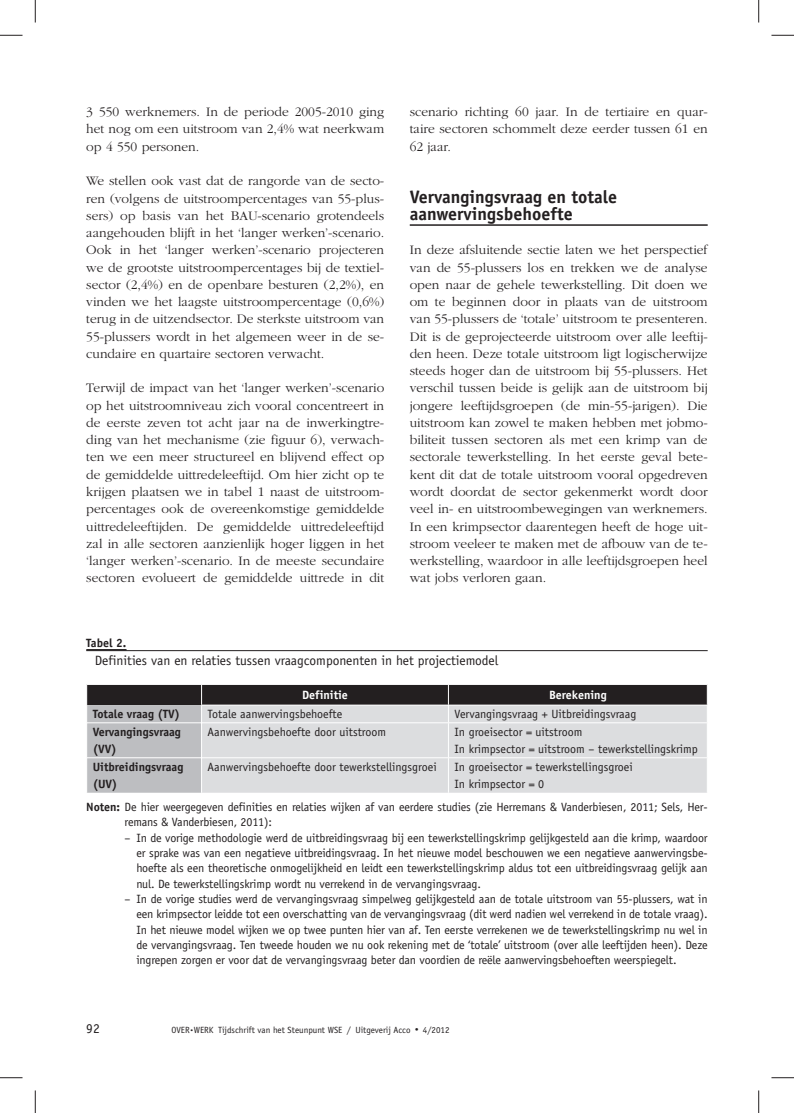
<style>
.page{position:relative;width:794px;height:1113px;background:#fff}
.page>*{position:absolute;margin:0;border:0;box-sizing:border-box;transform-origin:0 0}
.t1{font:700 18px/17.2px "Officina Sans Std";color:#231f20}
.t2{font:300 13.5px/17.2px "Garamond";color:#231f20;text-align:justify}
.t3{font:13.5px "Officina Sans Std";color:#231f20}
.t4{font:12px/15.3px "Officina Sans Std";letter-spacing:-.01em;color:#231f20}
.t5{font:700 12px/17.2px "Officina Sans Std";color:#231f20}
.t6{font:700 12px "Officina Sans Std";color:#fff}
.t7{font:9px "Officina Sans Std";color:#231f20}
.s1{font-weight:700}
</style>
<div class="page">
<hr style="left:409px;top:224px;width:298px;height:2px;background:#231f20">
<hr style="left:86px;top:649px;width:40px;height:1px;background:#231f20">
<hr style="left:86px;top:650px;width:621px;height:1px;background:#231f20">
<svg style="left:86px;top:684px;width:621px;height:108px;background:#b5b6b7"></svg>
<hr style="left:86px;top:723px;width:1px;height:34px;background:#fff">
<hr style="left:201px;top:723px;width:1px;height:34px;background:#fff">
<hr style="left:86px;top:758px;width:1px;height:34px;background:#fff">
<hr style="left:201px;top:758px;width:1px;height:34px;background:#fff">
<hr style="left:86px;top:722px;width:621px;height:1px;background:#fff">
<hr style="left:86px;top:757px;width:621px;height:1px;background:#fff">
<svg style="left:0;top:35px;width:22px;height:1px"></svg>
<svg style="left:771px;top:35px;width:22px;height:1px"></svg>
<svg style="left:0;top:1077px;width:22px;height:1px"></svg>
<svg style="left:771px;top:1077px;width:22px;height:1px"></svg>
<svg style="left:35px;top:0;width:1px;height:22px"></svg>
<svg style="left:35px;top:1090px;width:1px;height:22px"></svg>
<svg style="left:758px;top:0;width:1px;height:22px"></svg>
<svg style="left:758px;top:1090px;width:1px;height:22px"></svg>
<p class="t2" style="left:86px;top:104px;width:299px">3 550 werknemers. In de periode 2005-2010 ging het nog om een uitstroom van 2,4% wat neerkwam op 4 550 personen.</p>
<p class="t2" style="left:86px;top:173px;width:299px">We stellen ook vast dat de rangorde van de secto&shy;ren (volgens de uitstroompercentages van 55-plus&shy;sers) op basis van het BAU-scenario grotendeels aangehouden blijft in het ‘langer werken’-scenario.<br>Ook in het ‘langer werken’-scenario projecteren we de grootste uitstroompercentages bij de textiel&shy;sector (2,4%) en de openbare besturen (2,2%), en vinden we het laagste uitstroompercentage (0,6%) terug in de uitzendsector. De sterkste uitstroom van 55-plussers wordt in het algemeen weer in de se&shy;cundaire en quartaire sectoren verwacht.</p>
<p class="t2" style="left:86px;top:380px;width:299px">Terwijl de impact van het ‘langer werken’-scenario op het uitstroomniveau zich vooral concentreert in de eerste zeven tot acht jaar na de inwerkingtre&shy;ding van het mechanisme (zie figuur 6), verwach&shy;ten we een meer structureel en blijvend effect op de gemiddelde uittredeleeftijd. Om hier zicht op te krijgen plaatsen we in tabel 1 naast de uitstroom&shy;percentages ook de overeenkomstige gemiddelde uittredeleeftijden. De gemiddelde uittredeleeftijd zal in alle sectoren aanzienlijk hoger liggen in het ‘langer werken’-scenario. In de meeste secundaire sectoren evolueert de gemiddelde uittrede in dit</p>
<p class="t2" style="left:409px;top:104px;width:299px">scenario richting 60 jaar. In de tertiaire en quar&shy;taire sectoren schommelt deze eerder tussen 61 en 62 jaar.</p>
<h1 class="t1" style="left:409px;top:189px;width:209px">Vervangingsvraag en totale aanwervingsbehoefte</h1>
<p class="t2" style="left:409px;top:242px;width:299px">In deze afsluitende sectie laten we het perspectief van de 55-plussers los en trekken we de analyse open naar de gehele tewerkstelling. Dit doen we om te beginnen door in plaats van de uitstroom van 55-plussers de ‘totale’ uitstroom te presenteren.<br>Dit is de geprojecteerde uitstroom over alle leeftij&shy;den heen. Deze totale uitstroom ligt logischerwijze steeds hoger dan de uitstroom bij 55-plussers. Het verschil tussen beide is gelijk aan de uitstroom bij jongere leeftijdsgroepen (de min-55-jarigen). Die uitstroom kan zowel te maken hebben met jobmo&shy;biliteit tussen sectoren als met een krimp van de sectorale tewerkstelling. In het eerste geval bete&shy;kent dit dat de totale uitstroom vooral opgedreven wordt doordat de sector gekenmerkt wordt door veel in- en uitstroombewegingen van werknemers.<br>In een krimpsector daarentegen heeft de hoge uit&shy;stroom veeleer te maken met de afbouw van de te&shy;werkstelling, waardoor in alle leeftijdsgroepen heel wat jobs verloren gaan.</p>
<p class="t5" style="left:86px;top:635px;width:42px">Tabel 2.</p>
<p class="t3" style="left:95px;top:654px;width:405px">Definities van en relaties tussen vraagcomponenten in het projectiemodel</p>
<p class="t6" style="left:302px;top:690px;width:47px">Definitie</p>
<p class="t6" style="left:549px;top:690px;width:59px">Berekening</p>
<p class="t5" style="left:93px;top:706px;width:89px">Totale vraag (TV)</p>
<p class="t4" style="left:207px;top:707px;width:136px">Totale aanwervingsbehoefte</p>
<p class="t4" style="left:454px;top:707px;width:183px">Vervangingsvraag + Uitbreidingsvraag</p>
<p class="t5" style="left:93px;top:724px;width:90px">Vervangingsvraag (VV)</p>
<p class="t4" style="left:207px;top:725px;width:180px">Aanwervingsbehoefte door uitstroom</p>
<p class="t4" style="left:454px;top:724px;width:245px;line-height:17.2px">In groeisector = uitstroom<br>In krimpsector = uitstroom – tewerkstellingskrimp</p>
<p class="t5" style="left:93px;top:759px;width:92px">Uitbreidingsvraag (UV)</p>
<p class="t4" style="left:207px;top:760px;width:230px">Aanwervingsbehoefte door tewerkstellingsgroei</p>
<p class="t4" style="left:454px;top:759px;width:180px;line-height:17.2px">In groeisector = tewerkstellingsgroei<br>In krimpsector = 0</p>
<p class="t4" style="left:125px;top:800px;width:584px;text-indent:-38px"><span class="s1">Noten:</span> De hier weergegeven definities en relaties wijken af van eerdere studies (zie Herremans &amp; Vanderbiesen, 2011; Sels, Her&shy;remans &amp; Vanderbiesen, 2011):</p>
<p class="t4" style="left:136px;top:830px;width:572px;text-align:justify;text-indent:-12px">– In de vorige methodologie werd de uitbreidingsvraag bij een tewerkstellingskrimp gelijkgesteld aan die krimp, waardoor er sprake was van een negatieve uitbreidingsvraag. In het nieuwe model beschouwen we een negatieve aanwervingsbe&shy;hoefte als een theoretische onmogelijkheid en leidt een tewerkstellingskrimp aldus tot een uitbreidingsvraag gelijk aan nul. De tewerkstellingskrimp wordt nu verrekend in de vervangingsvraag.</p>
<p class="t4" style="left:136px;top:892px;width:572px;text-align:justify;text-indent:-12px">– In de vorige studies werd de vervangingsvraag simpelweg gelijkgesteld aan de totale uitstroom van 55-plussers, wat in een krimpsector leidde tot een overschatting van de vervangingsvraag (dit werd nadien wel verrekend in de totale vraag).<br>In het nieuwe model wijken we op twee punten hier van af. Ten eerste verrekenen we de tewerkstellingskrimp nu wel in de vervangingsvraag. Ten tweede houden we nu ook rekening met de ‘totale’ uitstroom (over alle leeftijden heen). Deze ingrepen zorgen er voor dat de vervangingsvraag beter dan voordien de reële aanwervingsbehoeften weerspiegelt.</p>
<p class="t3" style="left:86px;top:1022px;width:15px">92</p>
<p class="t7" style="left:171px;top:1026px;width:241px">OVER<sup>.</sup>WERK Tijdschrift van het Steunpunt WSE / Uitgeverij Acco</p>
<p class="t7" style="left:423px;top:1026px;width:28px">4/2012</p>
</div>
